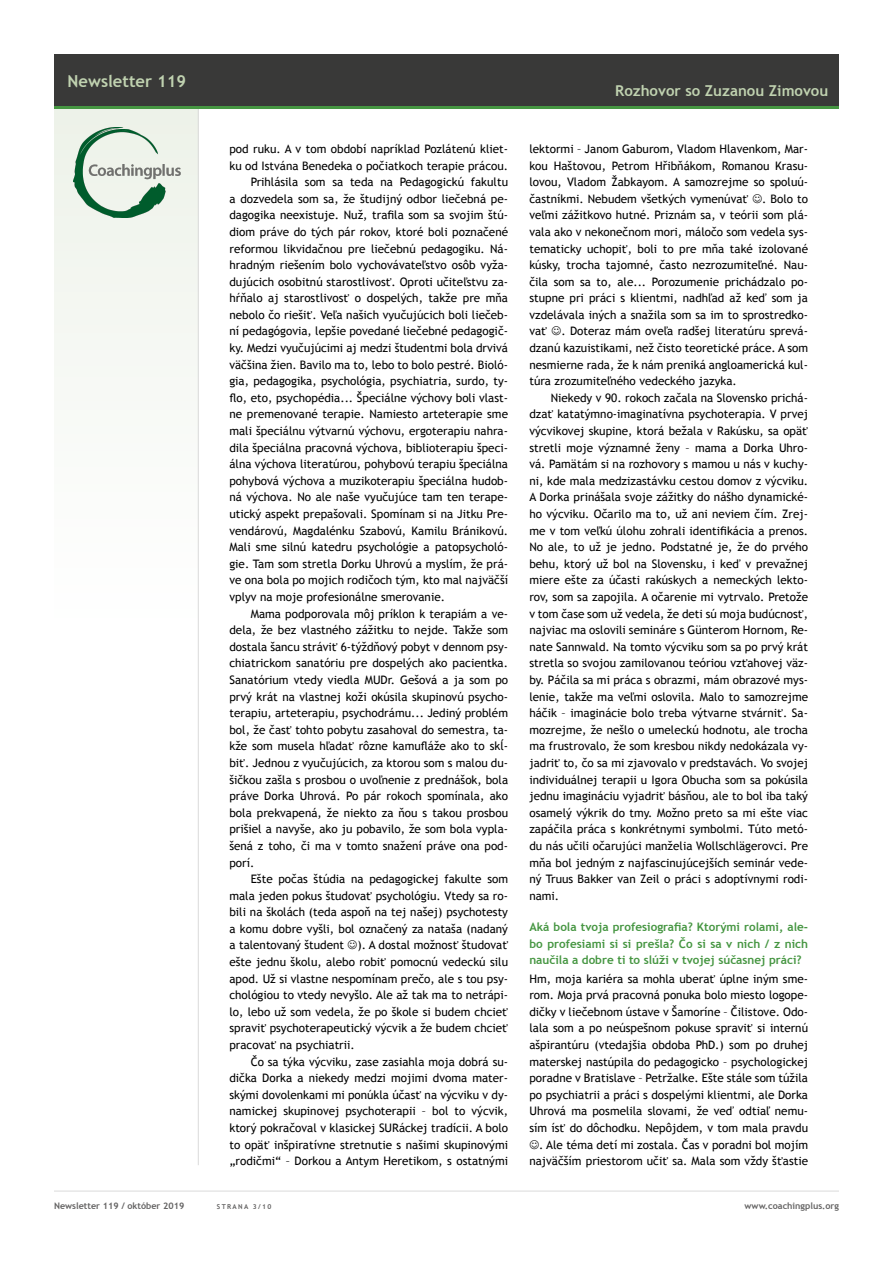
<style>
.page{position:relative;width:893px;height:1263px;background:#fff}
.page>*{position:absolute;margin:0;border:0;box-sizing:border-box;transform-origin:0 0}
.t1{font:700 16.5px "Trebuchet MS";color:#c0d2b0}
.t2{font:700 15px "Trebuchet MS";color:#c0d2b0}
.t3{font:11.7px/16.6px "Trebuchet MS";color:#000;text-align:justify}
.t4{font:700 11.7px/16.6px "Trebuchet MS";color:#469642;text-align:justify}
.t5{font:700 9px "Trebuchet MS";color:#646363}
.t6{font:700 6.75px "Trebuchet MS";letter-spacing:.2em;color:#646363}
</style>
<div class="page">
<div style="left:54px;top:106px;width:145px;height:525px;background:#f7f9f6"></div>
<hr style="left:54px;top:1191px;width:785px;height:1px;background:#dadada">
<hr style="left:198px;top:108px;width:1px;height:1057px;background:#dadada">
<div style="left:54px;top:54px;width:785px;height:53px;background:#393938"></div>
<hr style="left:54px;top:106px;width:785px;height:3px;background:#469642">
<img style="left:74px;top:127px;width:106px;height:91px">
<h1 class="t1" style="left:68px;top:70px;width:120px">Newsletter 119</h1>
<p class="t3" style="left:229px;top:141px;width:280px">pod ruku. A v tom období napríklad Pozlátenú kliet-</p>
<p class="t3" style="left:229px;top:157px;width:280px">ku od Istvána Benedeka o počiatkoch terapie prácou.</p>
<p class="t3" style="left:251px;top:174px;width:259px">Prihlásila som sa teda na Pedagogickú fakultu</p>
<p class="t3" style="left:229px;top:190px;width:280px">a dozvedela som sa, že študijný odbor liečebná pe-</p>
<p class="t3" style="left:229px;top:207px;width:280px">dagogika neexistuje. Nuž, trafila som sa svojim štú-</p>
<p class="t3" style="left:229px;top:224px;width:280px">diom práve do tých pár rokov, ktoré boli poznačené</p>
<p class="t3" style="left:229px;top:240px;width:280px">reformou likvidačnou pre liečebnú pedagogiku. Ná-</p>
<p class="t3" style="left:229px;top:257px;width:280px">hradným riešením bolo vychovávateľstvo osôb vyža-</p>
<p class="t3" style="left:229px;top:273px;width:280px">dujúcich osobitnú starostlivosť. Oproti učiteľstvu za-</p>
<p class="t3" style="left:229px;top:290px;width:280px">hŕňalo aj starostlivosť o dospelých, takže pre mňa</p>
<p class="t3" style="left:229px;top:307px;width:280px">nebolo čo riešiť. Veľa našich vyučujúcich boli liečeb-</p>
<p class="t3" style="left:229px;top:323px;width:280px">ní pedagógovia, lepšie povedané liečebné pedagogič-</p>
<p class="t3" style="left:229px;top:340px;width:280px">ky. Medzi vyučujúcimi aj medzi študentmi bola drvivá</p>
<p class="t3" style="left:229px;top:356px;width:280px">väčšina žien. Bavilo ma to, lebo to bolo pestré. Bioló-</p>
<p class="t3" style="left:229px;top:373px;width:280px">gia, pedagogika, psychológia, psychiatria, surdo, ty-</p>
<p class="t3" style="left:229px;top:390px;width:280px">flo, eto, psychopédia... Špeciálne výchovy boli vlast-</p>
<p class="t3" style="left:229px;top:406px;width:280px">ne premenované terapie. Namiesto arteterapie sme</p>
<p class="t3" style="left:229px;top:423px;width:280px">mali špeciálnu výtvarnú výchovu, ergoterapiu nahra-</p>
<p class="t3" style="left:229px;top:439px;width:280px">dila špeciálna pracovná výchova, biblioterapiu špeci-</p>
<p class="t3" style="left:229px;top:456px;width:280px">álna výchova literatúrou, pohybovú terapiu špeciálna</p>
<p class="t3" style="left:229px;top:472px;width:280px">pohybová výchova a muzikoterapiu špeciálna hudob-</p>
<p class="t3" style="left:229px;top:489px;width:280px">ná výchova. No ale naše vyučujúce tam ten terape-</p>
<p class="t3" style="left:229px;top:506px;width:280px">utický aspekt prepašovali. Spomínam si na Jitku Pre-</p>
<p class="t3" style="left:229px;top:522px;width:280px">vendárovú, Magdalénku Szabovú, Kamilu Bránikovú.</p>
<p class="t3" style="left:229px;top:539px;width:280px">Mali sme silnú katedru psychológie a patopsycholó-</p>
<p class="t3" style="left:229px;top:555px;width:280px">gie. Tam som stretla Dorku Uhrovú a myslím, že prá-</p>
<p class="t3" style="left:229px;top:572px;width:280px">ve ona bola po mojich rodičoch tým, kto mal najväčší</p>
<p class="t3" style="left:229px;top:589px;width:217px">vplyv na moje profesionálne smerovanie.</p>
<p class="t3" style="left:251px;top:605px;width:259px">Mama podporovala môj príklon k terapiám a ve-</p>
<p class="t3" style="left:229px;top:622px;width:280px">dela, že bez vlastného zážitku to nejde. Takže som</p>
<p class="t3" style="left:229px;top:638px;width:280px">dostala šancu stráviť 6-týždňový pobyt v dennom psy-</p>
<p class="t3" style="left:229px;top:655px;width:280px">chiatrickom sanatóriu pre dospelých ako pacientka.</p>
<p class="t3" style="left:229px;top:672px;width:280px">Sanatórium vtedy viedla MUDr. Gešová a ja som po</p>
<p class="t3" style="left:229px;top:688px;width:280px">prvý krát na vlastnej koži okúsila skupinovú psycho-</p>
<p class="t3" style="left:229px;top:705px;width:280px">terapiu, arteterapiu, psychodrámu... Jediný problém</p>
<p class="t3" style="left:229px;top:721px;width:280px">bol, že časť tohto pobytu zasahoval do semestra, ta-</p>
<p class="t3" style="left:229px;top:738px;width:280px">kže som musela hľadať rôzne kamufláže ako to skĺ-</p>
<p class="t3" style="left:229px;top:755px;width:280px">biť. Jednou z vyučujúcich, za ktorou som s malou du-</p>
<p class="t3" style="left:229px;top:771px;width:280px">šičkou zašla s prosbou o uvoľnenie z prednášok, bola</p>
<p class="t3" style="left:229px;top:788px;width:280px">práve Dorka Uhrová. Po pár rokoch spomínala, ako</p>
<p class="t3" style="left:229px;top:804px;width:280px">bola prekvapená, že niekto za ňou s takou prosbou</p>
<p class="t3" style="left:229px;top:821px;width:280px">prišiel a navyše, ako ju pobavilo, že som bola vypla-</p>
<p class="t3" style="left:229px;top:837px;width:280px">šená z toho, či ma v tomto snažení práve ona pod-</p>
<p class="t3" style="left:229px;top:854px;width:26px">porí.</p>
<p class="t3" style="left:251px;top:871px;width:259px">Ešte počas štúdia na pedagogickej fakulte som</p>
<p class="t3" style="left:229px;top:887px;width:280px">mala jeden pokus študovať psychológiu. Vtedy sa ro-</p>
<p class="t3" style="left:229px;top:904px;width:280px">bili na školách (teda aspoň na tej našej) psychotesty</p>
<p class="t3" style="left:229px;top:920px;width:280px">a komu dobre vyšli, bol označený za nataša (nadaný</p>
<p class="t3" style="left:229px;top:937px;width:280px">a talentovaný študent ). A dostal možnosť študovať</p>
<p class="t3" style="left:229px;top:954px;width:280px">ešte jednu školu, alebo robiť pomocnú vedeckú silu</p>
<p class="t3" style="left:229px;top:970px;width:280px">apod. Už si vlastne nespomínam prečo, ale s tou psy-</p>
<p class="t3" style="left:229px;top:987px;width:280px">chológiou to vtedy nevyšlo. Ale až tak ma to netrápi-</p>
<p class="t3" style="left:229px;top:1003px;width:280px">lo, lebo už som vedela, že po škole si budem chcieť</p>
<p class="t3" style="left:229px;top:1020px;width:280px">spraviť psychoterapeutický výcvik a že budem chcieť</p>
<p class="t3" style="left:229px;top:1037px;width:127px">pracovať na psychiatrii.</p>
<p class="t3" style="left:251px;top:1053px;width:259px">Čo sa týka výcviku, zase zasiahla moja dobrá su-</p>
<p class="t3" style="left:229px;top:1070px;width:280px">dička Dorka a niekedy medzi mojimi dvoma mater-</p>
<p class="t3" style="left:229px;top:1086px;width:280px">skými dovolenkami mi ponúkla účasť na výcviku v dy-</p>
<p class="t3" style="left:229px;top:1103px;width:280px">namickej skupinovej psychoterapii – bol to výcvik,</p>
<p class="t3" style="left:229px;top:1120px;width:280px">ktorý pokračoval v klasickej SURáckej tradícii. A bolo</p>
<p class="t3" style="left:229px;top:1136px;width:280px">to opäť inšpiratívne stretnutie s našimi skupinovými</p>
<p class="t3" style="left:229px;top:1153px;width:280px">„rodičmi“ – Dorkou a Antym Heretikom, s ostatnými</p>
<p class="t2" style="left:615px;top:81px;width:215px">Rozhovor so Zuzanou Zimovou</p>
<p class="t3" style="left:529px;top:141px;width:280px">lektormi – Janom Gaburom, Vladom Hlavenkom, Mar&shy;kou Haštovou, Petrom Hřibňákom, Romanou Krasu&shy;lovou, Vladom Žabkayom. A samozrejme so spoluú&shy;častníkmi. Nebudem všetkých vymenúvať . Bolo to veľmi zážitkovo hutné. Priznám sa, v teórii som plá&shy;vala ako v nekonečnom mori, máločo som vedela sys&shy;tematicky uchopiť, boli to pre mňa také izolované kúsky, trocha tajomné, často nezrozumiteľné. Nau&shy;čila som sa to, ale... Porozumenie prichádzalo po&shy;stupne pri práci s klientmi, nadhľad až keď som ja vzdelávala iných a snažila som sa im to sprostredko&shy;vať . Doteraz mám oveľa radšej literatúru sprevá&shy;dzanú kazuistikami, než čisto teoretické práce. A som nesmierne rada, že k nám preniká angloamerická kul&shy;túra zrozumiteľného vedeckého jazyka.</p>
<p class="t3" style="left:529px;top:390px;width:280px;text-indent:21px">Niekedy v 90. rokoch začala na Slovensko prichá&shy;dzať katatýmno-imaginatívna psychoterapia. V prvej výcvikovej skupine, ktorá bežala v Rakúsku, sa opäť stretli moje významné ženy – mama a Dorka Uhro&shy;vá. Pamätám si na rozhovory s mamou u nás v kuchy&shy;ni, kde mala medzizastávku cestou domov z výcviku.<br>A Dorka prinášala svoje zážitky do nášho dynamické&shy;ho výcviku. Očarilo ma to, už ani neviem čím. Zrej&shy;me v tom veľkú úlohu zohrali identifikácia a prenos.<br>No ale, to už je jedno. Podstatné je, že do prvého behu, ktorý už bol na Slovensku, i keď v prevažnej miere ešte za účasti rakúskych a nemeckých lekto&shy;rov, som sa zapojila. A očarenie mi vytrvalo. Pretože v tom čase som už vedela, že deti sú moja budúcnosť, najviac ma oslovili semináre s Günterom Hornom, Re&shy;nate Sannwald. Na tomto výcviku som sa po prvý krát stretla so svojou zamilovanou teóriou vzťahovej väz&shy;by. Páčila sa mi práca s obrazmi, mám obrazové mys&shy;lenie, takže ma veľmi oslovila. Malo to samozrejme háčik – imaginácie bolo treba výtvarne stvárniť. Sa&shy;mozrejme, že nešlo o umeleckú hodnotu, ale trocha ma frustrovalo, že som kresbou nikdy nedokázala vy&shy;jadriť to, čo sa mi zjavovalo v predstavách. Vo svojej individuálnej terapii u Igora Obucha som sa pokúsila jednu imagináciu vyjadriť básňou, ale to bol iba taký osamelý výkrik do tmy. Možno preto sa mi ešte viac zapáčila práca s konkrétnymi symbolmi. Túto metó&shy;du nás učili očarujúci manželia Wollschlägerovci. Pre mňa bol jedným z najfascinujúcejších seminár vede&shy;ný Truus Bakker van Zeil o práci s adoptívnymi rodi&shy;nami.</p>
<p class="t4" style="left:529px;top:919px;width:280px">Aká bola tvoja profesiografia? Ktorými rolami, ale&shy;bo profesiami si si prešla? Čo si sa v nich / z nich naučila a dobre ti to slúži v tvojej súčasnej práci?</p>
<p class="t3" style="left:529px;top:970px;width:280px;text-align:right">Hm, moja kariéra sa mohla uberať úplne iným sme&shy;rom. Moja prvá pracovná ponuka bolo miesto logope&shy;dičky v liečebnom ústave v Šamoríne – Čilistove. Odo&shy;lala som a po neúspešnom pokuse spraviť si internú ašpirantúru (vtedajšia obdoba PhD.) som po druhej materskej nastúpila do pedagogicko – psychologickej poradne v Bratislave – Petržalke. Ešte stále som túžila po psychiatrii a práci s dospelými klientmi, ale Dorka Uhrová ma posmelila slovami, že veď odtiaľ nemu&shy;sím ísť do dôchodku. Nepôjdem, v tom mala pravdu . Ale téma detí mi zostala. Čas v poradni bol mojím najväčším priestorom učiť sa. Mala som vždy šťastie</p>
<p class="t5" style="left:54px;top:1200px;width:132px">Newsletter 119 / október 2019</p>
<p class="t6" style="left:217px;top:1202px;width:56px">STRANA 3/10</p>
<p class="t5" style="left:745px;top:1200px;width:96px">www.coachingplus.org</p>
</div>
